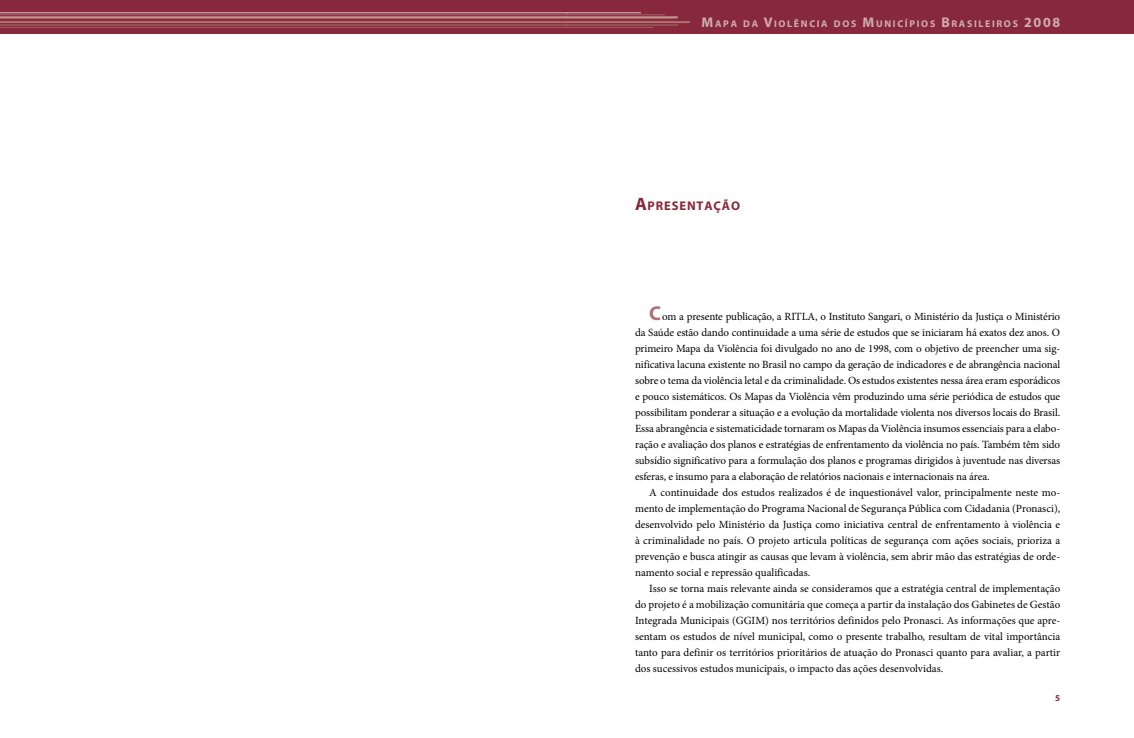
<style>
.page{position:relative;width:1134px;height:738px;background:#fff}
.page>*{position:absolute;margin:0;border:0;box-sizing:border-box;transform-origin:0 0}
.t1{font:700 12.6px "Myriad Pro";letter-spacing:.07em;color:#87283d}
.t2{font:11px/16px "Minion Pro";color:#000;text-align:justify}
.t3{font:700 9.8px "Myriad Pro";letter-spacing:.17em;color:#cfadaa}
.s1{font-size:14px}
.s2{font-size:18px}
.s3{font-family:"Myriad Pro";font-weight:700;font-size:20px;color:#ad7271}
</style>
<div class="page">
<div style="left:0;top:0;width:567px;height:34px;background:#87283d"></div>
<hr style="left:0;top:21px;width:567px;height:2px;background:#ad7271">
<hr style="left:0;top:16px;width:567px;height:2px;background:#c39895">
<hr style="left:0;top:27px;width:567px;height:1px;background:#a36162">
<hr style="left:0;top:12px;width:567px;height:1px;background:#dcc5c2">
<hr style="left:0;top:25px;width:567px;height:1px;background:#ad7271">
<hr style="left:0;top:18px;width:567px;height:1px;background:#a36162">
<hr style="left:0;top:14px;width:567px;height:1px;background:#a36162">
<div style="left:567px;top:0;width:567px;height:34px;background:#87283d"></div>
<hr style="left:567px;top:21px;width:123px;height:2px;background:#ad7271">
<hr style="left:567px;top:16px;width:111px;height:2px;background:#c39895">
<hr style="left:567px;top:27px;width:87px;height:1px;background:#a36162">
<hr style="left:567px;top:12px;width:74px;height:1px;background:#dcc5c2">
<hr style="left:567px;top:25px;width:111px;height:1px;background:#ad7271">
<hr style="left:567px;top:18px;width:106px;height:1px;background:#a36162">
<hr style="left:567px;top:14px;width:98px;height:1px;background:#a36162">
<p class="t3" style="left:702px;top:17px;width:360px"><span class="s1">M</span>APA DA <span class="s1">V</span>IOLÊNCIA DOS <span class="s1">M</span>UNICÍPIOS <span class="s1">B</span>RASILEIROS <span class="s1">2008</span></p>
<p class="t1" style="left:635px;top:197px;width:107px"><span class="s2">A</span>PRESENTAÇÃO</p>
<p class="t2" style="left:635px;top:308px;width:427px;text-indent:14px"><span class="s3">C</span> om a presente publicação, a RITLA, o Instituto Sangari, o Ministério da Justiça o Ministério da Saúde estão dando continuidade a uma série de estudos que se iniciaram há exatos dez anos. O primeiro Mapa da Violência foi divulgado no ano de 1998, com o objetivo de preencher uma sig&shy;nificativa lacuna existente no Brasil no campo da geração de indicadores e de abrangência nacional sobre o tema da violência letal e da criminalidade. Os estudos existentes nessa área eram esporádicos e pouco sistemáticos. Os Mapas da Violência vêm produzindo uma série periódica de estudos que possibilitam ponderar a situação e a evolução da mortalidade violenta nos diversos locais do Brasil.<br>Essa abrangência e sistematicidade tornaram os Mapas da Violência insumos essenciais para a elabo&shy;ração e avaliação dos planos e estratégias de enfrentamento da violência no país. Também têm sido subsídio significativo para a formulação dos planos e programas dirigidos à juventude nas diversas esferas, e insumo para a elaboração de relatórios nacionais e internacionais na área.</p>
<p class="t2" style="left:635px;top:484px;width:427px;text-indent:14px">A continuidade dos estudos realizados é de inquestionável valor, principalmente neste mo&shy;mento de implementação do Programa Nacional de Segurança Pública com Cidadania (Pronasci), desenvolvido pelo Ministério da Justiça como iniciativa central de enfrentamento à violência e à criminalidade no país. O projeto articula políticas de segurança com ações sociais, prioriza a prevenção e busca atingir as causas que levam à violência, sem abrir mão das estratégias de orde&shy;namento social e repressão qualificadas.</p>
<p class="t2" style="left:635px;top:580px;width:427px;text-indent:14px">Isso se torna mais relevante ainda se consideramos que a estratégia central de implementação do projeto é a mobilização comunitária que começa a partir da instalação dos Gabinetes de Gestão Integrada Municipais (GGIM) nos territórios definidos pelo Pronasci. As informações que apre&shy;sentam os estudos de nível municipal, como o presente trabalho, resultam de vital importância tanto para definir os territórios prioritários de atuação do Pronasci quanto para avaliar, a partir dos sucessivos estudos municipais, o impacto das ações desenvolvidas.</p>
</div>
